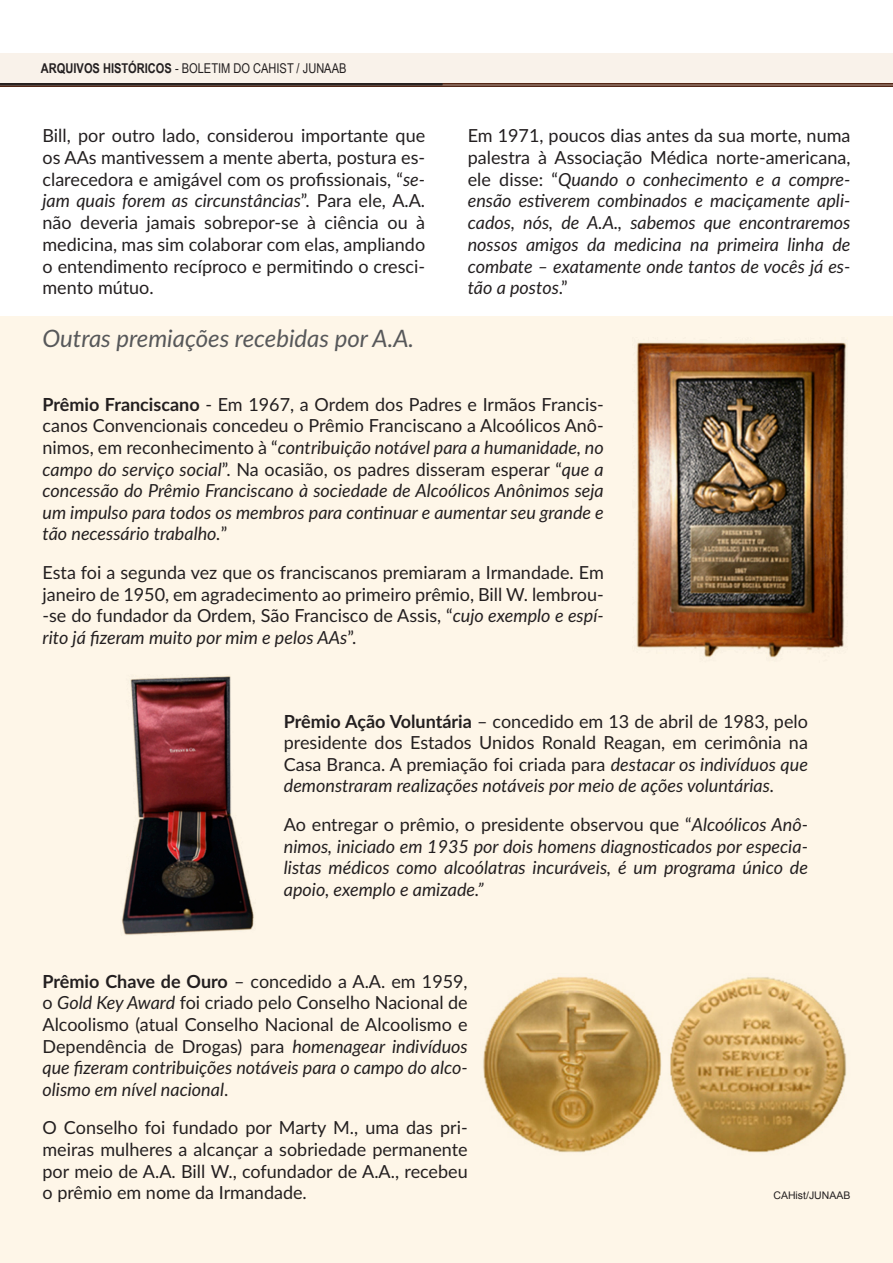
<style>
.page{position:relative;width:893px;height:1263px;background:#fff}
.page>*{position:absolute;margin:0;border:0;box-sizing:border-box;transform-origin:0 0}
.subtitulo1{font:italic 24px "Lato";color:#57585a}
.texto{font:18px/21.6px "Lato";color:#231f20;text-align:justify}
.texto-2{font:italic 18px/21.6px "Lato";color:#231f20;text-align:justify}
.t1{font:13.5px "Arial Narrow";color:#231f20}
.Assinatura{font:10.5px "Arial";color:#231f20}
.s1{font-weight:700}
.s2{font-style:italic}
.s3{font-style:normal}
.s4{font-weight:700;font-style:normal}
</style>
<div class="page">
<div style="left:0;top:53px;width:893px;height:32px;background:#f9f2ea"></div>
<svg style="left:442px;top:83px;width:451px;height:3px"></svg>
<hr style="left:0;top:83px;width:442px;height:1px;background:#231f20">
<hr style="left:0;top:84px;width:442px;height:1px;background:#231f20">
<hr style="left:0;top:85px;width:442px;height:1px;background:#231f20">
<div style="left:0;top:316px;width:892px;height:947px;background:#fef6e8"></div>
<img style="left:636px;top:342px;width:211px;height:316px">
<img style="left:121px;top:676px;width:133px;height:259px">
<img style="left:483px;top:977px;width:363px;height:176px">
<p class="t1" style="left:41px;top:59px;width:307px"><span class="s1">ARQUIVOS HISTÓRICOS</span> - BOLETIM DO CAHIST / JUNAAB</p>
<p class="texto" style="left:43px;top:124px;width:384px">Bill, por outro lado, considerou importante que os AAs mantivessem a mente aberta, postura es&shy;clarecedora e amigável com os profissionais, “<span class="s2">se&shy;jam quais forem as circunstâncias</span>”. Para ele, A.A. não deveria jamais sobrepor-se à ciência ou à medicina, mas sim colaborar com elas, ampliando o entendimento recíproco e permitindo o cresci&shy;mento mútuo.</p>
<p class="texto-2" style="left:468px;top:124px;width:384px"><span class="s3">Em 1971, poucos dias antes da sua morte, numa palestra à Associação Médica norte-americana, ele disse: “</span>Quando o conhecimento e a compre&shy;ensão estiverem combinados e maciçamente apli&shy;cados, nós, de A.A., sabemos que encontraremos nossos amigos da medicina na primeira linha de combate – exatamente onde tantos de vocês já es&shy;tão a postos<span class="s3">.”</span></p>
<p class="subtitulo1" style="left:43px;top:321px;width:373px">Outras premiações recebidas por A.A.</p>
<p class="texto-2" style="left:43px;top:393px;width:563px"><span class="s4">Prêmio Franciscano</span> <span class="s3">- Em 1967, a Ordem dos Padres e Irmãos Francis&shy;canos Convencionais concedeu o Prêmio Franciscano a Alcoólicos Anô&shy;nimos, em reconhecimento à “</span>contribuição notável para a humanidade, no campo do serviço social<span class="s3">”. Na ocasião, os padres disseram esperar “</span>que a concessão do Prêmio Franciscano à sociedade de Alcoólicos Anônimos seja um impulso para todos os membros para continuar e aumentar seu grande e tão necessário trabalho.<span class="s3">”</span></p>
<p class="texto" style="left:43px;top:561px;width:563px">Esta foi a segunda vez que os franciscanos premiaram a Irmandade. Em janeiro de 1950, em agradecimento ao primeiro prêmio, Bill W. lembrou--se do fundador da Ordem, São Francisco de Assis, “<span class="s2">cujo exemplo e espí&shy;rito já fizeram muito por mim e pelos AAs</span>”.</p>
<p class="texto" style="left:284px;top:709px;width:526px"><span class="s1">Prêmio Ação Voluntária</span> – concedido em 13 de abril de 1983, pelo presidente dos Estados Unidos Ronald Reagan, em cerimônia na Casa Branca. A premiação foi criada para <span class="s2">destacar os indivíduos que demonstraram realizações notáveis por meio de ações voluntárias.</span></p>
<p class="texto-2" style="left:284px;top:813px;width:526px"><span class="s3">Ao entregar o prêmio, o presidente observou que “</span>Alcoólicos Anô&shy;nimos, iniciado em 1935 por dois homens diagnosticados por especia&shy;listas médicos como alcoólatras incuráveis, é um programa único de apoio, exemplo e amizade.”</p>
<p class="texto" style="left:43px;top:970px;width:427px"><span class="s1">Prêmio Chave de Ouro</span> – concedido a A.A. em 1959, o <span class="s2">Gold Key Award</span> foi criado pelo Conselho Nacional de Alcoolismo (atual Conselho Nacional de Alcoolismo e Dependência de Drogas) para <span class="s2">homenagear indivíduos que fizeram contribuições notáveis para o campo do alco&shy;olismo em nível nacional</span>.</p>
<p class="texto" style="left:43px;top:1116px;width:427px">O Conselho foi fundado por Marty M., uma das pri&shy;meiras mulheres a alcançar a sobriedade permanente por meio de A.A. Bill W., cofundador de A.A., recebeu o prêmio em nome da Irmandade.</p>
<p class="Assinatura" style="left:773px;top:1188px;width:79px">CAHist/JUNAAB</p>
</div>
